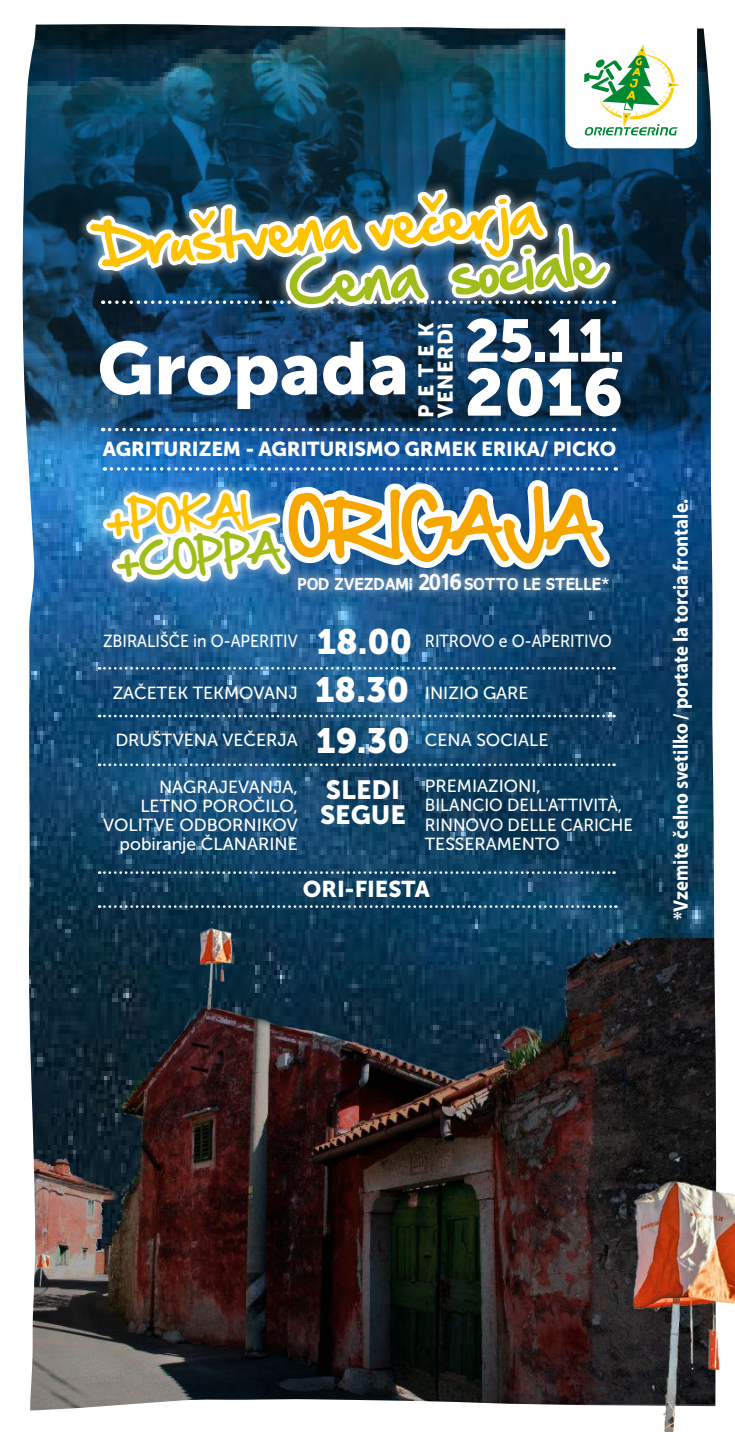
<style>
.page{position:relative;width:735px;height:1432px;background:#fff}
.page>*{position:absolute;margin:0;border:0;box-sizing:border-box;transform-origin:0 0}
.t1{font:73.67px "Museo Sans 900";color:#fff}
.t2{font:66.85px "HAND Sean SLO";color:#f7a600}
.t3{font:65.62px "Museo Sans 900";color:#fff}
.t4{font:53.2px "HAND Sean SLO";color:#fdc300}
.t5{font:53.2px "HAND Sean SLO";color:#a0be1b}
.t6{font:39.73px "HAND Sean SLO";color:#fdc300}
.t7{font:38.85px "HAND Sean SLO";color:#a0be1b}
.t8{font:35px/47.8px "Museo Sans 900";color:#fff}
.t9{font:26.25px/24.5px "Museo Sans 900";color:#fff}
.t10{font:22.75px "Museo Sans 900";color:#fff}
.t11{font:700 21px "Myriad Pro";color:#fff;scale:.9 1}
.t12{font:21px/19.2px "Museo Sans 900";letter-spacing:.035em;color:#fff}
.t13{font:20.12px "Museo Sans 900";letter-spacing:-.01em;color:#fff}
.t14{font:17.5px/19.2px "Museo Sans 500";color:#fff;text-align:right}
.t15{font:17.5px "Museo Sans 500";color:#fff;scale:.9 1}
.t16{font:16.8px "Good bye lullaby";color:#fff}
.s1{font-size:22.75px}
.s2{font-family:"Museo Sans 500";font-size:17.5px}
</style>
<div class="page">
<img style="left:38px;top:1145px;width:329px;height:245px">
<svg style="left:31px;top:1145px;width:7px;height:245px"></svg>
<svg style="left:30px;top:1390px;width:337px;height:21px"></svg>
<img style="left:31px;top:1210px;width:66px;height:83px">
<img style="left:367px;top:1145px;width:367px;height:287px">
<img style="left:22px;top:24px;width:695px;height:1121px">
<h3 class="t4" style="left:96px;top:196px;width:441px;rotate:-4deg">Društvena večerja</h3>
<h3 class="t5" style="left:286px;top:236px;width:312px;rotate:-4deg">Cena sociale</h3>
<h1 class="t1" style="left:97px;top:327px;width:529px">Gropada <sup>25.11.</sup></h1>
<p class="t12" style="left:416px;top:418px;width:98px;rotate:-90deg">PETEK<br>VENERDì</p>
<h3 class="t3" style="left:464px;top:355px;width:160px">2016</h3>
<p class="t13" style="left:103px;top:437px;width:514px">AGRITURIZEM - AGRITURISMO GRMEK ERIKA/ PICKO</p>
<h2 class="t2" style="left:288px;top:468px;width:311px">ORIGAJA</h2>
<p class="t16" style="left:298px;top:575px;width:313px">POD ZVEZDAMI <span class="s1">2016</span> SOTTO LE STELLE<span class="s2">*</span></p>
<h3 class="t8" style="left:315px;top:618px;width:99px">18.00<br>18.30</h3>
<h3 class="t8" style="left:316px;top:717px;width:95px">19.30</h3>
<h3 class="t9" style="left:320px;top:777px;width:87px">SLEDI<br>SEGUE</h3>
<h3 class="t6" style="left:105px;top:484px;width:166px;rotate:-3deg">+POKAL</h3>
<h3 class="t7" style="left:114px;top:527px;width:166px;rotate:-4deg">+COPPA</h3>
<p class="t15" style="left:103px;top:632px;width:218px">ZBIRALIŠČE in O-APERITIV</p>
<p class="t14" style="left:113px;top:683px;width:186px">ZAČETEK TEKMOVANJ</p>
<p class="t14" style="left:115px;top:731px;width:184px">DRUŠTVENA VEČERJA</p>
<p class="t14" style="left:103px;top:777px;width:196px">NAGRAJEVANJA,<br>LETNO POROČILO,<br>VOLITVE ODBORNIKOV pobiranje ČLANARINE</p>
<p class="t15" style="left:424px;top:632px;width:209px">RITROVO e O-APERITIVO</p>
<p class="t14" style="left:424px;top:683px;width:105px">INIZIO GARE</p>
<p class="t14" style="left:424px;top:731px;width:125px">CENA SOCIALE</p>
<p class="t14" style="left:424px;top:777px;width:209px;text-align:left">PREMIAZIONI,<br>BILANCIO DELL'ATTIVITÀ,<br>RINNOVO DELLE CARICHE<br>TESSERAMENTO</p>
<h3 class="t10" style="left:303px;top:876px;width:128px">ORI-FIESTA</h3>
<p class="t11" style="left:666px;top:920px;width:470px;rotate:-90deg">*Vzemite čelno svetilko / portate la torcia frontale.</p>
</div>
